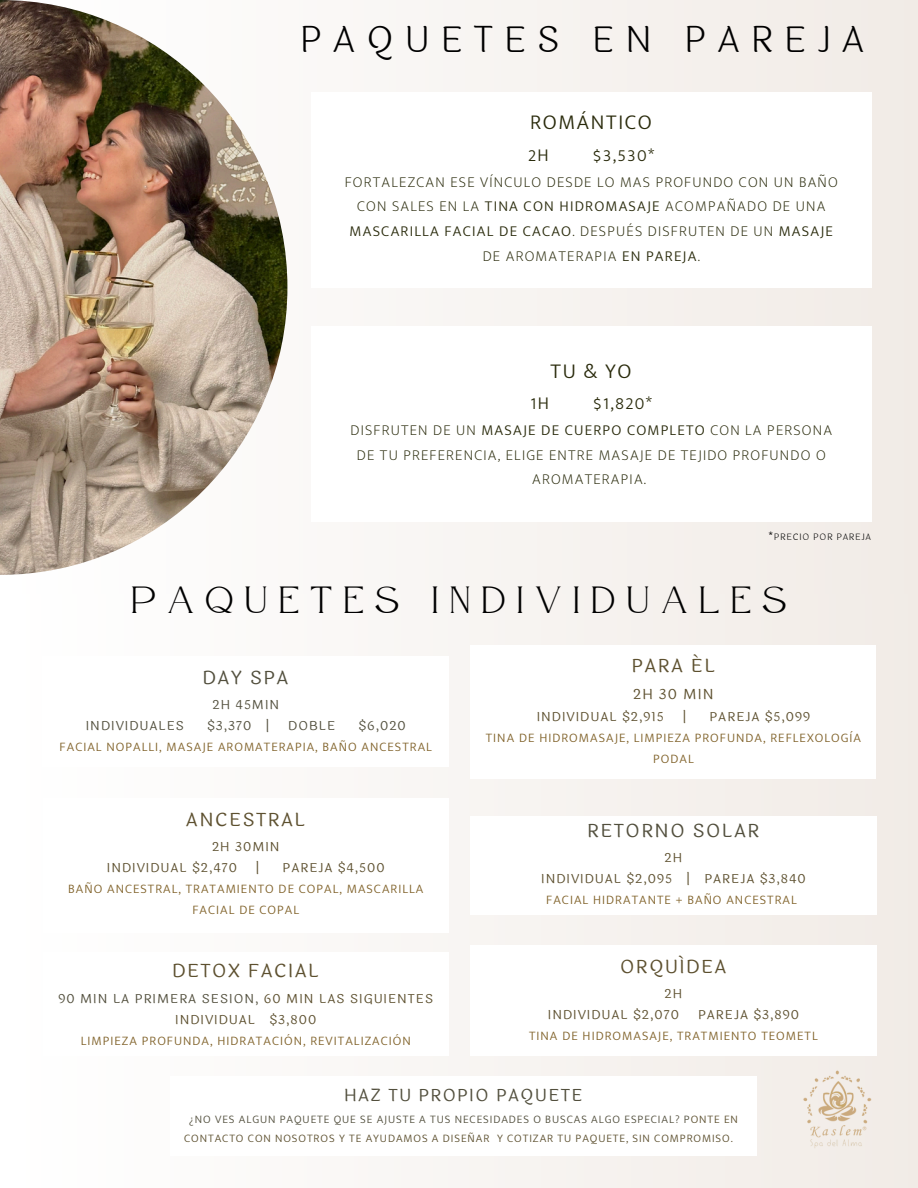
<style>
.page{position:relative;width:918px;height:1188px;background:#fff}
.page>*{position:absolute;margin:0;border:0;box-sizing:border-box;transform-origin:0 0}
.t1{font:37.95px "Atteron";letter-spacing:.3em;color:#000}
.t2{font:300 36.3px "Laila";letter-spacing:.3em;color:#000}
.t3{font:300 21px "Mukta Mahee";letter-spacing:.08em;color:#2a2b0c}
.t4{font:18.6px "Laila";letter-spacing:.08em;color:#5d502f}
.t5{font:18.6px "Laila";letter-spacing:.08em;color:#524f3d}
.t6{font:300 18px "Mukta Mahee";letter-spacing:.08em;color:#2a2b0c}
.t7{font:17.1px "Laila";letter-spacing:.08em;color:#524f3d}
.t8{font:200 15px/24.8px "Mukta Mahee";letter-spacing:.08em;color:#2a2b0c;text-align:center}
.t9{font:14.1px "Laila";letter-spacing:.08em;color:#5d502f}
.t10{font:300 12.9px/21px "Mukta Mahee";letter-spacing:.08em;color:#81632b;text-align:center}
.t11{font:12.6px/21px "Laila";letter-spacing:.08em;color:#5d502f;text-align:center}
.t12{font:12.6px "Laila";letter-spacing:.08em;color:#524f3d}
.t13{font:300 11.4px/19px "Mukta Mahee";letter-spacing:.08em;color:#5d502f;text-align:center}
.t14{font:300 9px "Laila";letter-spacing:.08em;color:#000}
.s1{font-weight:300}
.s2{color:#524f3d}
</style>
<div class="page">
<div style="left:0;top:0;width:918px;height:594px;background:#f6f2ef"></div>
<img style="left:0;top:0;width:287px;height:575px">
<div style="left:311px;top:92px;width:561px;height:195px;background:#fff"></div>
<div style="left:311px;top:327px;width:561px;height:195px;background:#fff"></div>
<div style="left:4px;top:594px;width:914px;height:594px;background:#f8f5f3"></div>
<div style="left:43px;top:657px;width:406px;height:110px;background:#fff"></div>
<div style="left:43px;top:952px;width:405px;height:104px;background:#fff"></div>
<div style="left:470px;top:816px;width:406px;height:99px;background:#fff"></div>
<div style="left:470px;top:645px;width:406px;height:134px;background:#fff"></div>
<div style="left:43px;top:798px;width:406px;height:135px;background:#fff"></div>
<div style="left:470px;top:946px;width:406px;height:110px;background:#fff"></div>
<img style="left:802px;top:1069px;width:69px;height:93px">
<div style="left:170px;top:1076px;width:586px;height:79px;background:#fff"></div>
<h1 class="t2" style="left:299px;top:12px;width:566px">PAQUETES EN PAREJA</h1>
<h2 class="t3" style="left:530px;top:110px;width:123px">ROMÁNTICO</h2>
<h2 class="t6" style="left:528px;top:144px;width:22px">2H</h2>
<h2 class="t6" style="left:593px;top:144px;width:63px">$3,530*</h2>
<h2 class="t8" style="left:345px;top:169px;width:495px">FORTALEZCAN ESE VÍNCULO DESDE LO MAS PROFUNDO CON UN BAÑO CON SALES EN LA <span class="s1">TINA CON HIDROMASAJE</span> ACOMPAÑADO DE UNA <span class="s1">MASCARILLA FACIAL DE CACAO</span>. DESPUÉS DISFRUTEN DE UN <span class="s1">MASAJE </span>DE AROMATERAPIA <span class="s1">EN PAREJA</span>.</h2>
<p class="t3" style="left:551px;top:358px;width:82px">TU &amp; YO</p>
<p class="t6" style="left:530px;top:392px;width:20px">1H</p>
<p class="t6" style="left:593px;top:392px;width:60px">$1,820*</p>
<p class="t8" style="left:350px;top:417px;width:483px">DISFRUTEN DE UN <span class="s1">MASAJE DE CUERPO COMPLETO</span> CON LA PERSONA<br>DE TU PREFERENCIA, ELIGE ENTRE MASAJE DE TEJIDO PROFUNDO O<br>AROMATERAPIA.</p>
<h2 class="t14" style="left:768px;top:530px;width:104px">*PRECIO POR PAREJA</h2>
<h1 class="t1" style="left:131px;top:578px;width:657px">PAQUETES INDIVIDUALES</h1>
<h3 class="t5" style="left:203px;top:664px;width:87px">DAY SPA</h3>
<h3 class="t12" style="left:212px;top:695px;width:68px">2H 45MIN</h3>
<h3 class="t12" style="left:86px;top:717px;width:100px">INDIVIDUALES</h3>
<h3 class="t12" style="left:207px;top:717px;width:64px">$3,370 |</h3>
<h3 class="t12" style="left:288px;top:717px;width:49px">DOBLE</h3>
<h3 class="t12" style="left:359px;top:717px;width:49px">$6,020</h3>
<h3 class="t10" style="left:60px;top:736px;width:374px">FACIAL NOPALLI, MASAJE AROMATERAPIA, BAÑO ANCESTRAL</h3>
<h3 class="t4" style="left:186px;top:806px;width:121px">ANCESTRAL</h3>
<h3 class="t11" style="left:107px;top:837px;width:174px;text-align:left;text-indent:105px">2H 30MIN<br>INDIVIDUAL $2,470</h3>
<h3 class="t11" style="left:256px;top:858px;width:5px">|</h3>
<h3 class="t11" style="left:283px;top:858px;width:104px">PAREJA $4,500</h3>
<h3 class="t10" style="left:68px;top:878px;width:357px">BAÑO ANCESTRAL, TRATAMIENTO DE COPAL, MASCARILLA<br>FACIAL DE COPAL</h3>
<h3 class="t4" style="left:172px;top:957px;width:148px">DETOX FACIAL</h3>
<h3 class="t11" style="left:59px;top:988px;width:376px"><span class="s2">90 MIN LA PRIMERA SESION,</span> 60 MIN LAS SIGUIENTES<br>INDIVIDUAL $3,800</h3>
<h3 class="t10" style="left:81px;top:1030px;width:332px">LIMPIEZA PROFUNDA, HIDRATACIÓN, REVITALIZACIÓN</h3>
<h3 class="t4" style="left:631px;top:652px;width:85px">PARA ÉL</h3>
<h3 class="t9" style="left:633px;top:683px;width:82px">2H 30 MIN</h3>
<h3 class="t11" style="left:537px;top:706px;width:129px">INDIVIDUAL $2,915</h3>
<h3 class="t11" style="left:683px;top:706px;width:5px">|</h3>
<h3 class="t11" style="left:709px;top:706px;width:102px">PAREJA $5,099</h3>
<h3 class="t10" style="left:486px;top:727px;width:377px">TINA DE HIDROMASAJE, LIMPIEZA PROFUNDA, REFLEXOLOGÍA<br>PODAL</h3>
<h3 class="t5" style="left:587px;top:817px;width:174px">RETORNO SOLAR</h3>
<h3 class="t11" style="left:541px;top:848px;width:266px">2H<br>INDIVIDUAL $2,095 | PAREJA $3,840</h3>
<h3 class="t10" style="left:546px;top:889px;width:252px">FACIAL HIDRATANTE + BAÑO ANCESTRAL</h3>
<h3 class="t4" style="left:620px;top:952px;width:108px">ORQUÍDEA</h3>
<h3 class="t11" style="left:548px;top:983px;width:136px;text-align:right">2H<br>INDIVIDUAL $2,070</h3>
<h3 class="t11" style="left:698px;top:1004px;width:103px">PAREJA $3,890</h3>
<h3 class="t10" style="left:529px;top:1025px;width:290px">TINA DE HIDROMASAJE, TRATMIENTO TEOMETL</h3>
<p class="t7" style="left:344px;top:1082px;width:240px">HAZ TU PROPIO PAQUETE</p>
<p class="t13" style="left:184px;top:1109px;width:555px"><span class="s2">¿NO VES ALGUN PAQUETE QUE SE AJUSTE A TUS NECESIDADES O BUSCAS ALGO ESPECIAL? P</span>ONTE EN<br>CONTACTO CON NOSOTROS Y TE AYUDAMOS A DISEÑAR Y COTIZAR TU PAQUETE, SIN COMPROMISO.</p>
</div>
